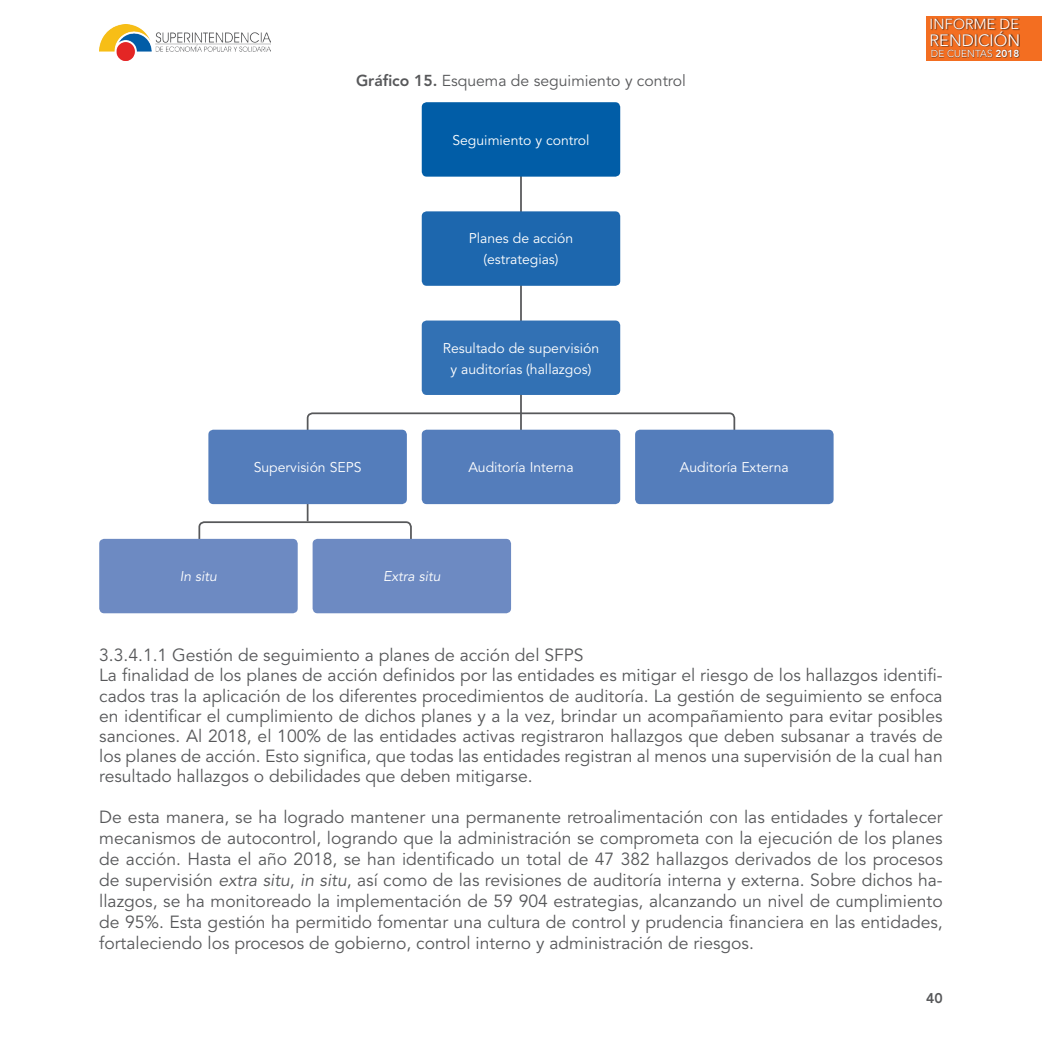
<style>
.page{position:relative;width:1042px;height:1042px;background:#fff}
.page>*{position:absolute;margin:0;border:0;box-sizing:border-box;transform-origin:0 0}
.t1{font:17.5px/20.1px "Avenir LT Std";color:#57585a}
.t2{font:300 16.28px "Avenir LT Std";color:#fff}
.t3{font:15.75px "Avenir LT Std";color:#57585a}
.t4{font:300 14.35px "Avenir LT Std";letter-spacing:.01em;color:#fff}
.t5{font:14px/21px "Avenir LT Std";color:#fff;text-align:center}
.t6{font:italic 14px "Avenir LT Std";color:#fff}
.t7{font:800 14px "Avenir LT Std";color:#57585a}
.t8{font:300 10.15px "Avenir LT Std";letter-spacing:.005em;color:#fff}
.s1{font-weight:800}
.s2{font-style:italic}
</style>
<div class="page">
<img style="left:99px;top:25px;width:171px;height:36px">
<div style="left:926px;top:16px;width:116px;height:45px;background:#f36e21"></div>
<div style="left:931px;top:18px;width:89px;height:29px;background:#231f20;opacity:.75"></div>
<div style="left:931px;top:50px;width:89px;height:8px;background:#231f20;opacity:.75"></div>
<hr style="left:520px;top:167px;width:2px;height:273px;background:#57585a">
<svg style="left:306px;top:411px;width:430px;height:109px"></svg>
<svg style="left:198px;top:520px;width:215px;height:30px"></svg>
<div style="left:422px;top:102px;width:198px;height:75px;background:#015da7;border-radius:5px"></div>
<div style="left:422px;top:211px;width:198px;height:75px;background:#1d67ae;border-radius:5px"></div>
<div style="left:422px;top:320px;width:198px;height:75px;background:#3271b4;border-radius:5px"></div>
<div style="left:208px;top:430px;width:199px;height:74px;background:#547dbb;border-radius:5px"></div>
<div style="left:422px;top:430px;width:198px;height:74px;background:#547dbb;border-radius:5px"></div>
<div style="left:635px;top:430px;width:198px;height:74px;background:#547dbb;border-radius:5px"></div>
<div style="left:99px;top:539px;width:199px;height:74px;background:#6d8ac2;border-radius:5px"></div>
<div style="left:313px;top:539px;width:198px;height:74px;background:#6d8ac2;border-radius:5px"></div>
<p class="t3" style="left:356px;top:72px;width:331px"><span class="s1">Gráfico 15.</span> Esquema de seguimiento y control</p>
<p class="t5" style="left:452px;top:130px;width:139px">Seguimiento y control</p>
<p class="t5" style="left:469px;top:228px;width:106px">Planes de acción (estrategias)</p>
<p class="t5" style="left:443px;top:338px;width:158px">Resultado de supervisión y auditorías (hallazgos)</p>
<p class="t5" style="left:254px;top:457px;width:109px">Supervisión SEPS</p>
<p class="t5" style="left:468px;top:457px;width:107px">Auditoría Interna</p>
<p class="t5" style="left:680px;top:457px;width:110px">Auditoría Externa</p>
<p class="t6" style="left:180px;top:568px;width:39px">In situ</p>
<p class="t6" style="left:383px;top:568px;width:59px">Extra situ</p>
<p class="t4" style="left:929px;top:16px;width:91px">INFORME DE</p>
<p class="t2" style="left:929px;top:30px;width:92px">RENDICIÓN</p>
<p class="t8" style="left:931px;top:48px;width:90px">DE CUENTAS <span class="s1">2018</span></p>
<p class="t1" style="left:99px;top:646px;width:845px">3.3.4.1.1 Gestión de seguimiento a planes de acción del SFPS<br>La finalidad de los planes de acción definidos por las entidades es mitigar el riesgo de los hallazgos identifi&shy;cados tras la aplicación de los diferentes procedimientos de auditoría. La gestión de seguimiento se enfoca en identificar el cumplimiento de dichos planes y a la vez, brindar un acompañamiento para evitar posibles sanciones. Al 2018, el 100% de las entidades activas registraron hallazgos que deben subsanar a través de los planes de acción. Esto significa, que todas las entidades registran al menos una supervisión de la cual han resultado hallazgos o debilidades que deben mitigarse.</p>
<p class="t1" style="left:99px;top:807px;width:845px;line-height:21px;text-align:justify">De esta manera, se ha logrado mantener una permanente retroalimentación con las entidades y fortalecer mecanismos de autocontrol, logrando que la administración se comprometa con la ejecución de los planes de acción. Hasta el año 2018, se han identificado un total de 47 382 hallazgos derivados de los procesos de supervisión <span class="s2">extra situ</span>, <span class="s2">in situ</span>, así como de las revisiones de auditoría interna y externa. Sobre dichos ha&shy;llazgos, se ha monitoreado la implementación de 59 904 estrategias, alcanzando un nivel de cumplimiento de 95%. Esta gestión ha permitido fomentar una cultura de control y prudencia financiera en las entidades, fortaleciendo los procesos de gobierno, control interno y administración de riesgos.</p>
<p class="t7" style="left:926px;top:990px;width:18px">40</p>
</div>
